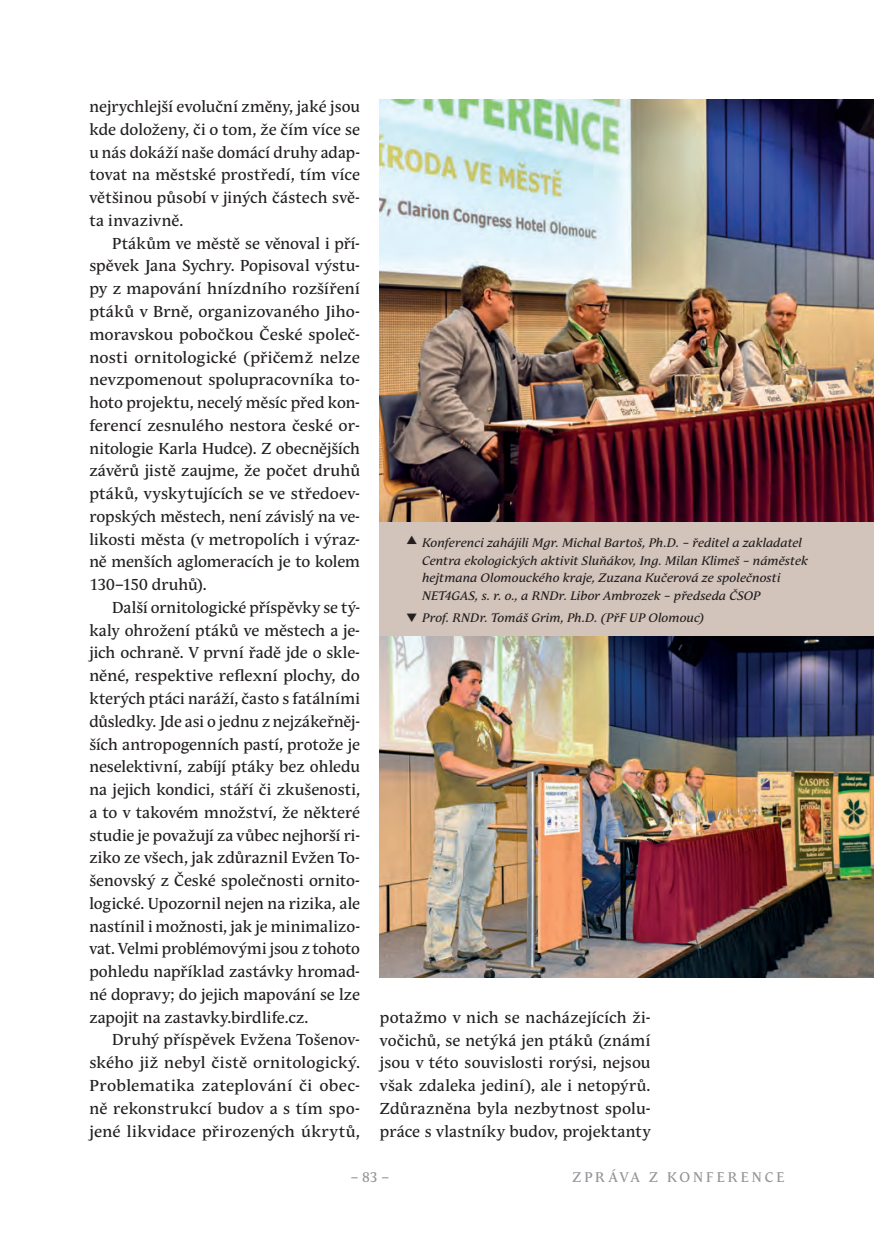
<style>
.page{position:relative;width:874px;height:1241px;background:#fff}
.page>*{position:absolute;margin:0;border:0;box-sizing:border-box;transform-origin:0 0}
.text{font:15.75px/22.8px "Andulka Text Pro";letter-spacing:.01em;color:#231f20;text-align:justify}
.téma{font:14px "Andulka Text Pro";letter-spacing:.21em;color:#939598}
.popiska{font:italic 12.25px/17.5px "Andulka Text Pro";letter-spacing:.01em;color:#231f20}
</style>
<div class="page">
<img style="left:379px;top:100px;width:494px;height:422px">
<img style="left:379px;top:635px;width:494px;height:342px">
<div style="left:379px;top:522px;width:494px;height:113px;background:#d3c4bb"></div>
<p class="text" style="left:89px;top:95px;width:272px">nejrychlejší evoluční změny, jaké jsou kde doloženy, či o tom, že čím více se u nás dokáží naše domácí druhy adap&shy;tovat na městské prostředí, tím více většinou působí v jiných částech svě&shy;ta invazivně.</p>
<p class="text" style="left:89px;top:232px;width:272px;text-indent:23px">Ptákům ve městě se věnoval i pří&shy;spěvek Jana Sychry. Popisoval výstu&shy;py z mapování hnízdního rozšíření ptáků v Brně, organizovaného Jiho&shy;moravskou pobočkou České společ&shy;nosti ornitologické (přičemž nelze nevzpomenout spolupracovníka to&shy;hoto projektu, necelý měsíc před kon&shy;ferencí zesnulého nestora české or&shy;nitologie Karla Hudce). Z obecnějších závěrů jistě zaujme, že počet druhů ptáků, vyskytujících se ve středoev&shy;ropských městech, není závislý na ve&shy;likosti města (v metropolích i výraz&shy;ně menších aglomeracích je to kolem 130–150 druhů).</p>
<p class="text" style="left:89px;top:596px;width:272px;text-indent:23px">Další ornitologické příspěvky se tý&shy;kaly ohrožení ptáků ve městech a je&shy;jich ochraně. V první řadě jde o skle&shy;něné, respektive reflexní plochy, do kterých ptáci naráží, často s fatálními důsledky. Jde asi o jednu z nejzákeřněj&shy;ších antropogenních pastí, protože je neselektivní, zabíjí ptáky bez ohledu na jejich kondici, stáří či zkušenosti, a to v takovém množství, že některé studie je považují za vůbec nejhorší ri&shy;ziko ze všech, jak zdůraznil Evžen To&shy;šenovský z České společnosti ornito&shy;logické. Upozornil nejen na rizika, ale nastínil i možnosti, jak je minimalizo&shy;vat. Velmi problémovými jsou z tohoto pohledu například zastávky hromad&shy;né dopravy; do jejich mapování se lze zapojit na zastavky.birdlife.cz.</p>
<p class="text" style="left:89px;top:1028px;width:272px;text-indent:23px">Druhý příspěvek Evžena Tošenov&shy;ského již nebyl čistě ornitologický.<br>Problematika zateplování či obec&shy;ně rekonstrukcí budov a s tím spo&shy;jené likvidace přirozených úkrytů,</p>
<p class="popiska" style="left:422px;top:534px;width:387px">Konferenci zahájili Mgr. Michal Bartoš, Ph.D. – ředitel a zakladatel Centra ekologických aktivit Sluňákov, Ing. Milan Klimeš – náměstek hejtmana Olomouckého kraje, Zuzana Kučerová ze společnosti NET4GAS, s. r. o., a RNDr. Libor Ambrozek – předseda ČSOP</p>
<p class="popiska" style="left:422px;top:609px;width:283px">Prof. RNDr. Tomáš Grim, Ph.D. (PřF UP Olomouc)</p>
<p class="text" style="left:379px;top:1005px;width:272px">potažmo v nich se nacházejících ži&shy;vočichů, se netýká jen ptáků (známí jsou v této souvislosti rorýsi, nejsou však zdaleka jediní), ale i netopýrů.<br>Zdůrazněna byla nezbytnost spolu&shy;práce s vlastníky budov, projektanty</p>
<p class="téma" style="left:572px;top:1168px;width:213px">ZPRÁVA Z KONFERENCE</p>
<p class="téma" style="left:350px;top:1168px;width:40px">– 83 –</p>
</div>
